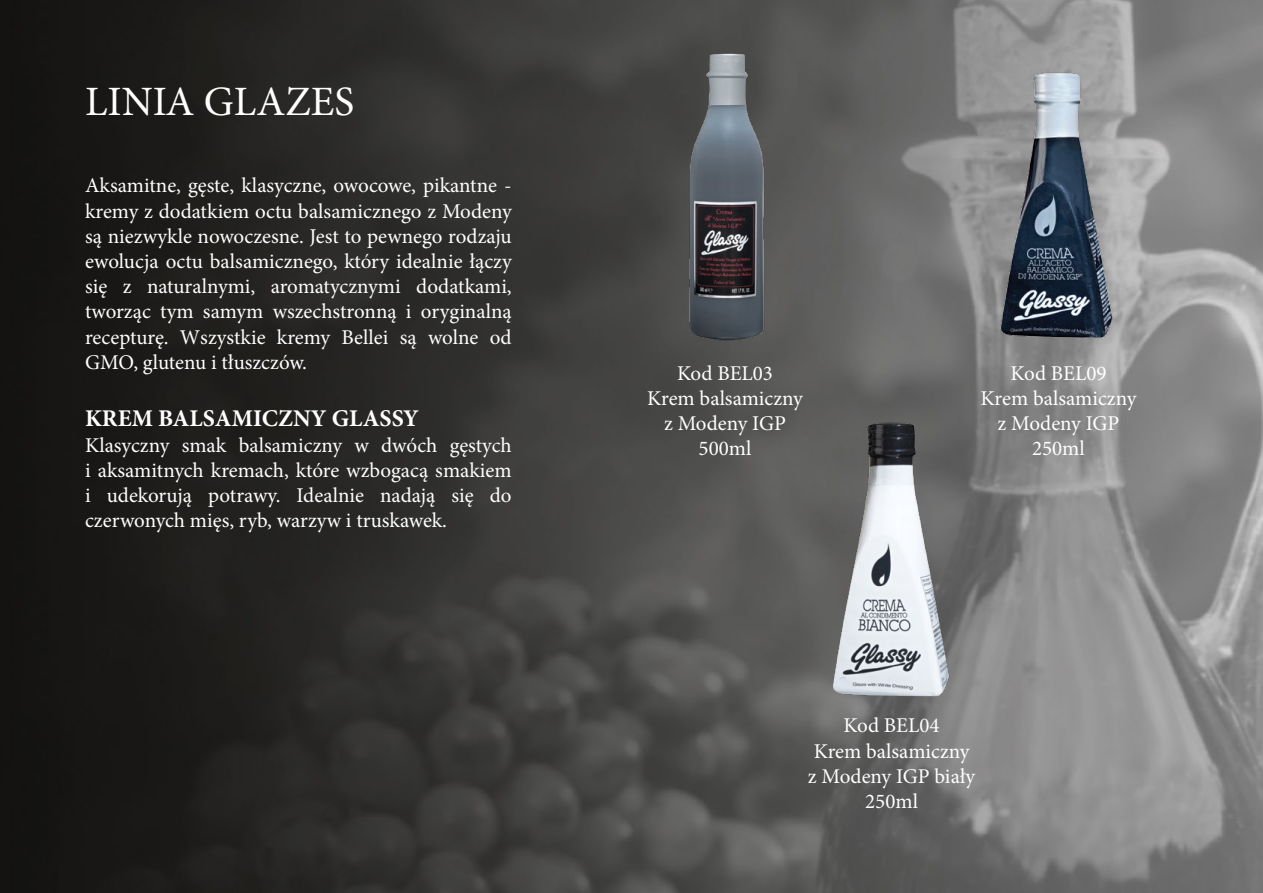
<style>
.page{position:relative;width:1263px;height:893px;background:#fff}
.page>*{position:absolute;margin:0;border:0;box-sizing:border-box;transform-origin:0 0}
.t1{font:41.85px "Minion Pro";color:#fff}
.t2{font:700 24px "Minion Pro";color:#fff}
.t3{font:21px/25.2px "Minion Pro";color:#fff;text-align:center}
</style>
<div class="page">
<img style="left:0;top:0;width:1263px;height:893px">
<img style="left:618px;top:48px;width:214px;height:293px">
<img style="left:961px;top:48px;width:186px;height:307px">
<img style="left:814px;top:398px;width:155px;height:315px">
<h1 class="t1" style="left:85px;top:74px;width:271px">LINIA GLAZES</h1>
<p class="t3" style="left:85px;top:173px;width:428px;text-align:justify">Aksamitne, gęste, klasyczne, owocowe, pikantne - kremy z dodatkiem octu balsamicznego z Modeny są niezwykle nowoczesne. Jest to pewnego rodzaju ewolucja octu balsamicznego, który idealnie łączy się z naturalnymi, aromatycznymi dodatkami, tworząc tym samym wszechstronną i oryginalną recepturę. Wszystkie kremy Bellei są wolne od GMO, glutenu i tłuszczów.</p>
<p class="t2" style="left:85px;top:402px;width:335px">KREM BALSAMICZNY GLASSY</p>
<p class="t3" style="left:85px;top:432px;width:428px;text-align:justify">Klasyczny smak balsamiczny w dwóch gęstych i aksamitnych kremach, które wzbogacą smakiem i udekorują potrawy. Idealnie nadają się do czerwonych mięs, ryb, warzyw i truskawek.</p>
<p class="t3" style="left:647px;top:360px;width:157px">Kod BEL03<br>Krem balsamiczny z Modeny IGP<br>500ml</p>
<p class="t3" style="left:981px;top:360px;width:157px">Kod BEL09<br>Krem balsamiczny z Modeny IGP<br>250ml</p>
<p class="t3" style="left:808px;top:713px;width:169px">Kod BEL04<br>Krem balsamiczny z Modeny IGP biały<br>250ml</p>
</div>
